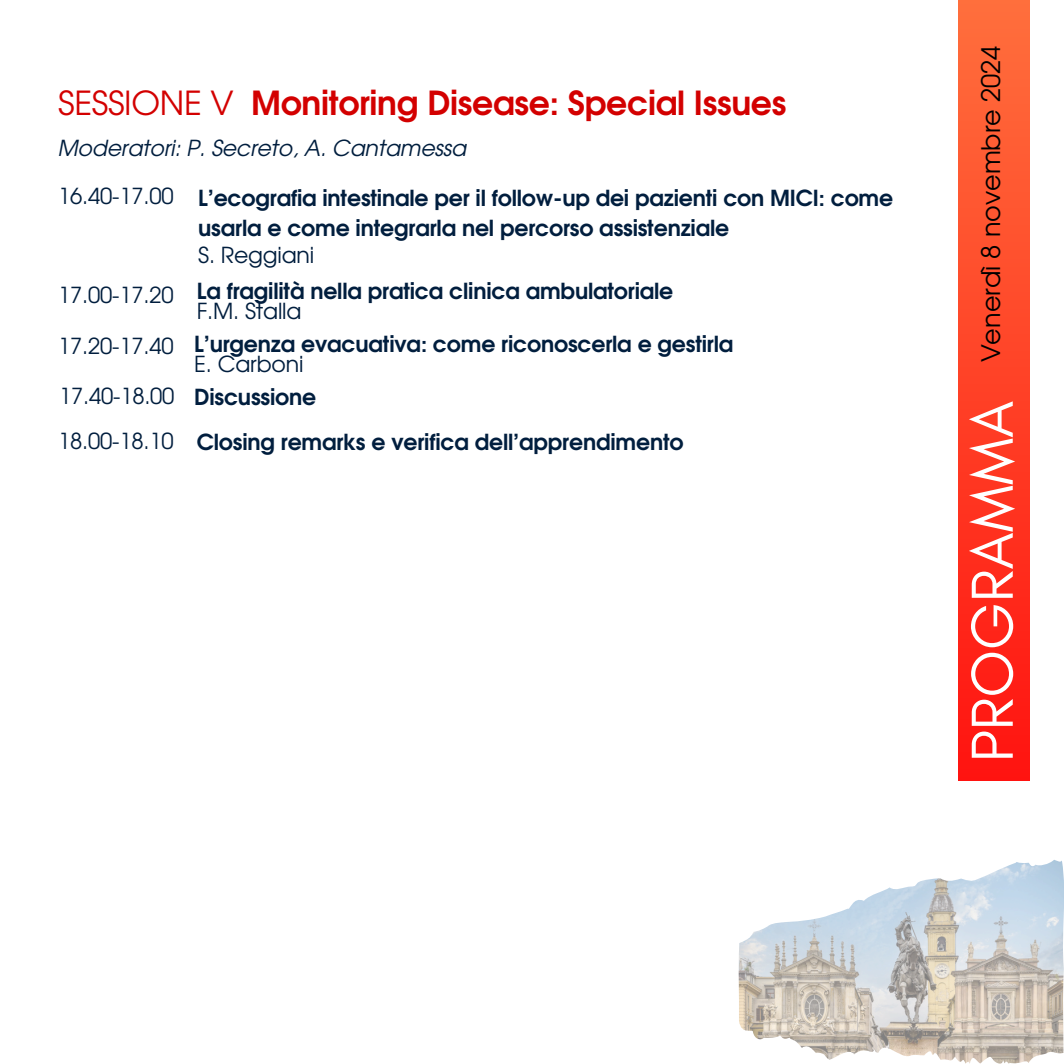
<style>
.page{position:relative;width:1064px;height:1064px;background:#fff}
.page>*{position:absolute;margin:0;border:0;box-sizing:border-box;transform-origin:0 0}
.t1{font:60.25px "Glacial Indifference";color:#fff}
.t2{font:700 33px "Te X Gyre Adventor";letter-spacing:-.01em;color:#d30000}
.t3{font:25.5px "Te X Gyre Adventor";color:#000}
.t4{font:700 22px/29.2px "Te X Gyre Adventor";letter-spacing:-.01em;color:#011e3e}
.t5{font:22px "Te X Gyre Adventor";letter-spacing:-.01em;color:#011e3e}
.t6{font:italic 22px "Te X Gyre Adventor";letter-spacing:-.01em;color:#011e3e}
.s1{font-weight:400}
</style>
<div class="page">
<img style="left:738px;top:860px;width:325px;height:203px">
<div style="left:958px;top:0;width:70px;height:780px;background:linear-gradient(to bottom,#ff6f3c,#ff1310)"></div>
<p class="t2" style="left:58px;top:74px;width:729px"><span class="s1">SESSIONE V</span> Monitoring Disease: Special Issues</p>
<p class="t6" style="left:58px;top:130px;width:410px">Moderatori: P. Secreto, A. Cantamessa</p>
<p class="t5" style="left:58px;top:179px;width:117px">16.40-17.00</p>
<p class="t4" style="left:198px;top:181px;width:696px">L’ecografia intestinale per il follow-up dei pazienti con MICI: come usarla e come integrarla nel percorso assistenziale</p>
<p class="t5" style="left:198px;top:237px;width:117px">S. Reggiani</p>
<p class="t5" style="left:58px;top:277px;width:117px">17.00-17.20</p>
<p class="t4" style="left:197px;top:274px;width:478px">La fragilità nella pratica clinica ambulatoriale</p>
<p class="t5" style="left:197px;top:293px;width:106px">F.M. Stalla</p>
<p class="t4" style="left:194px;top:327px;width:540px">L’urgenza evacuativa: come riconoscerla e gestirla</p>
<p class="t5" style="left:194px;top:347px;width:111px">E. Carboni</p>
<h4 class="t4" style="left:194px;top:380px;width:123px">Discussione</h4>
<p class="t5" style="left:58px;top:328px;width:117px">17.20-17.40</p>
<h4 class="t5" style="left:59px;top:378px;width:117px">17.40-18.00</h4>
<h1 class="t5" style="left:58px;top:423px;width:117px">18.00-18.10</h1>
<h3 class="t4" style="left:197px;top:425px;width:488px">Closing remarks e verifica dell’apprendimento</h3>
<p class="t3" style="left:970px;top:362px;width:318px;rotate:-90deg">Venerdì 8 novembre 2024</p>
<h2 class="t1" style="left:955px;top:762px;width:363px;rotate:-90deg">PROGRAMMA</h2>
</div>
